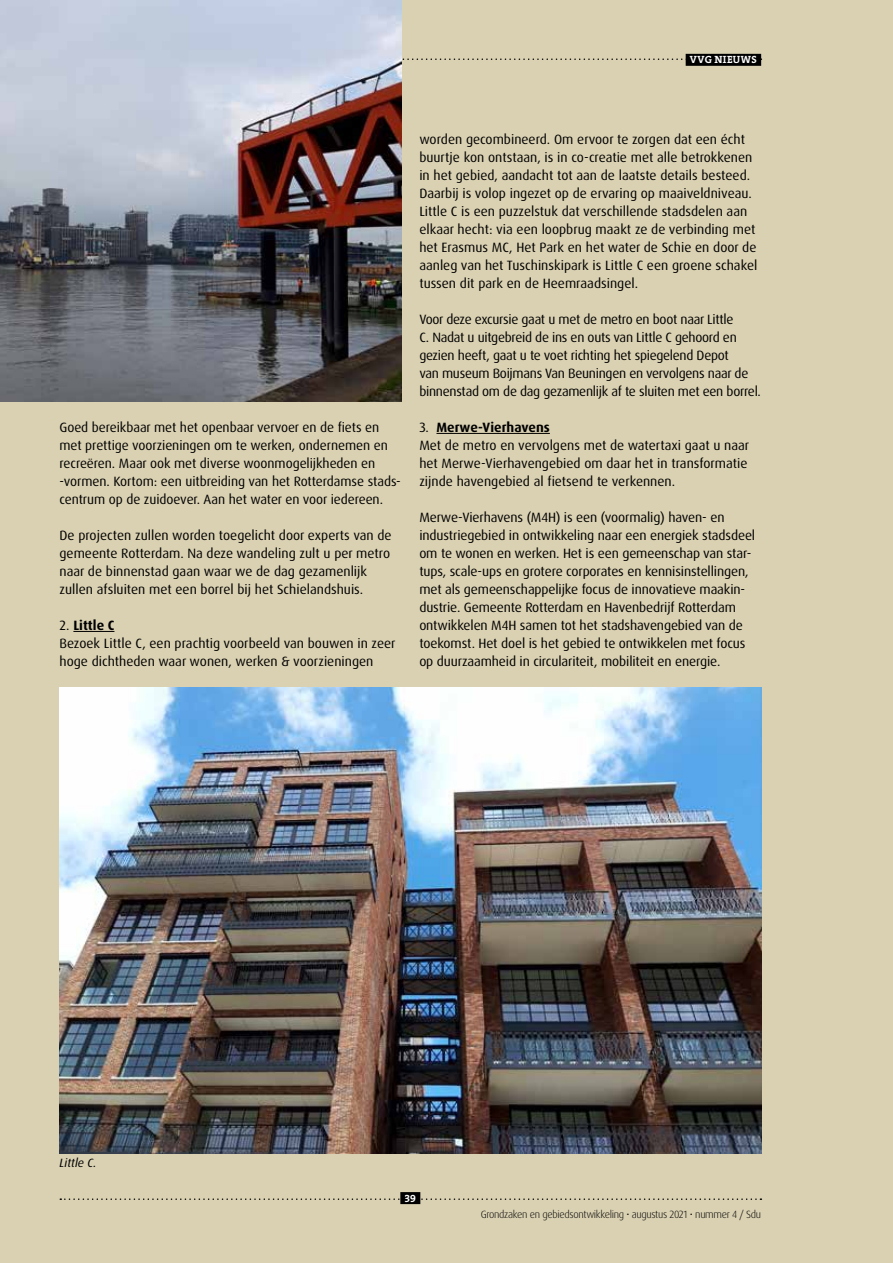
<style>
.page{position:relative;width:893px;height:1263px;background:#dad1b2}
.page>*{position:absolute;margin:0;border:0;box-sizing:border-box;transform-origin:0 0}
.t1{font:13.5px/18px "Dax OT";letter-spacing:-.005em;color:#000}
.t2{font:italic 12px "Dax OT";color:#000}
.t3{font:300 10.5px "Dax OT";letter-spacing:-.03em;color:#000}
.t4{font:700 10.5px "The Serif B W7";letter-spacing:.035em;color:#fff}
.s1{font-weight:700}
</style>
<div class="page">
<hr style="left:73px;top:631px;width:41px;height:1px;background:#000">
<hr style="left:436px;top:433px;width:114px;height:1px;background:#000">
<img style="left:60px;top:687px;width:701px;height:466px">
<svg style="left:60px;top:1198px;width:701px;height:2px"></svg>
<div style="left:400px;top:1192px;width:20px;height:12px;background:#000"></div>
<svg style="left:402px;top:58px;width:284px;height:2px"></svg>
<div style="left:686px;top:54px;width:75px;height:12px;background:#000"></div>
<img style="left:0;top:0;width:402px;height:401px">
<p class="t4" style="left:690px;top:53px;width:68px">VVG NIEUWS</p>
<p class="t1" style="left:60px;top:418px;width:343px">Goed bereikbaar met het openbaar vervoer en de fiets en met prettige voorzieningen om te werken, ondernemen en recreëren. Maar ook met diverse woonmogelijkheden en -vormen. Kortom: een uitbreiding van het Rotterdamse stads&shy;centrum op de zuidoever. Aan het water en voor iedereen.</p>
<p class="t1" style="left:60px;top:526px;width:334px">De projecten zullen worden toegelicht door experts van de gemeente Rotterdam. Na deze wandeling zult u per metro naar de binnenstad gaan waar we de dag gezamenlijk zullen afsluiten met een borrel bij het Schielandshuis.</p>
<p class="t1" style="left:60px;top:616px;width:338px">2. <span class="s1">Little C<br></span>Bezoek Little C, een prachtig voorbeeld van bouwen in zeer hoge dichtheden waar wonen, werken &amp; voorzieningen</p>
<p class="t1" style="left:419px;top:130px;width:339px">worden gecombineerd. Om ervoor te zorgen dat een écht buurtje kon ontstaan, is in co-creatie met alle betrokkenen in het gebied, aandacht tot aan de laatste details besteed.<br>Daarbij is volop ingezet op de ervaring op maaiveldniveau.<br>Little C is een puzzelstuk dat verschillende stadsdelen aan elkaar hecht: via een loopbrug maakt ze de verbinding met het Erasmus MC, Het Park en het water de Schie en door de aanleg van het Tuschinskipark is Little C een groene schakel tussen dit park en de Heemraadsingel.</p>
<p class="t1" style="left:419px;top:310px;width:343px">Voor deze excursie gaat u met de metro en boot naar Little<br>C. Nadat u uitgebreid de ins en outs van Little C gehoord en gezien heeft, gaat u te voet richting het spiegelend Depot<br>van museum Boijmans Van Beuningen en vervolgens naar de binnenstad om de dag gezamenlijk af te sluiten met een borrel.</p>
<p class="t1" style="left:419px;top:418px;width:331px">3. <span class="s1">Merwe-Vierhavens<br></span>Met de metro en vervolgens met de watertaxi gaat u naar het Merwe-Vierhavengebied om daar het in transformatie zijnde havengebied al fietsend te verkennen.</p>
<p class="t1" style="left:419px;top:508px;width:337px">Merwe-Vierhavens (M4H) is een (voormalig) haven- en industriegebied in ontwikkeling naar een energiek stadsdeel om te wonen en werken. Het is een gemeenschap van star&shy;tups, scale-ups en grotere corporates en kennisinstellingen, met als gemeenschappelijke focus de innovatieve maakin&shy;dustrie. Gemeente Rotterdam en Havenbedrijf Rotterdam ontwikkelen M4H samen tot het stadshavengebied van de toekomst. Het doel is het gebied te ontwikkelen met focus op duurzaamheid in circulariteit, mobiliteit en energie.</p>
<p class="t2" style="left:60px;top:1155px;width:39px">Little C.</p>
<p class="t4" style="left:405px;top:1191px;width:13px">39</p>
<p class="t3" style="left:481px;top:1207px;width:282px">Grondzaken en gebiedsontwikkeling • augustus 2021 • nummer 4 / Sdu</p>
</div>
